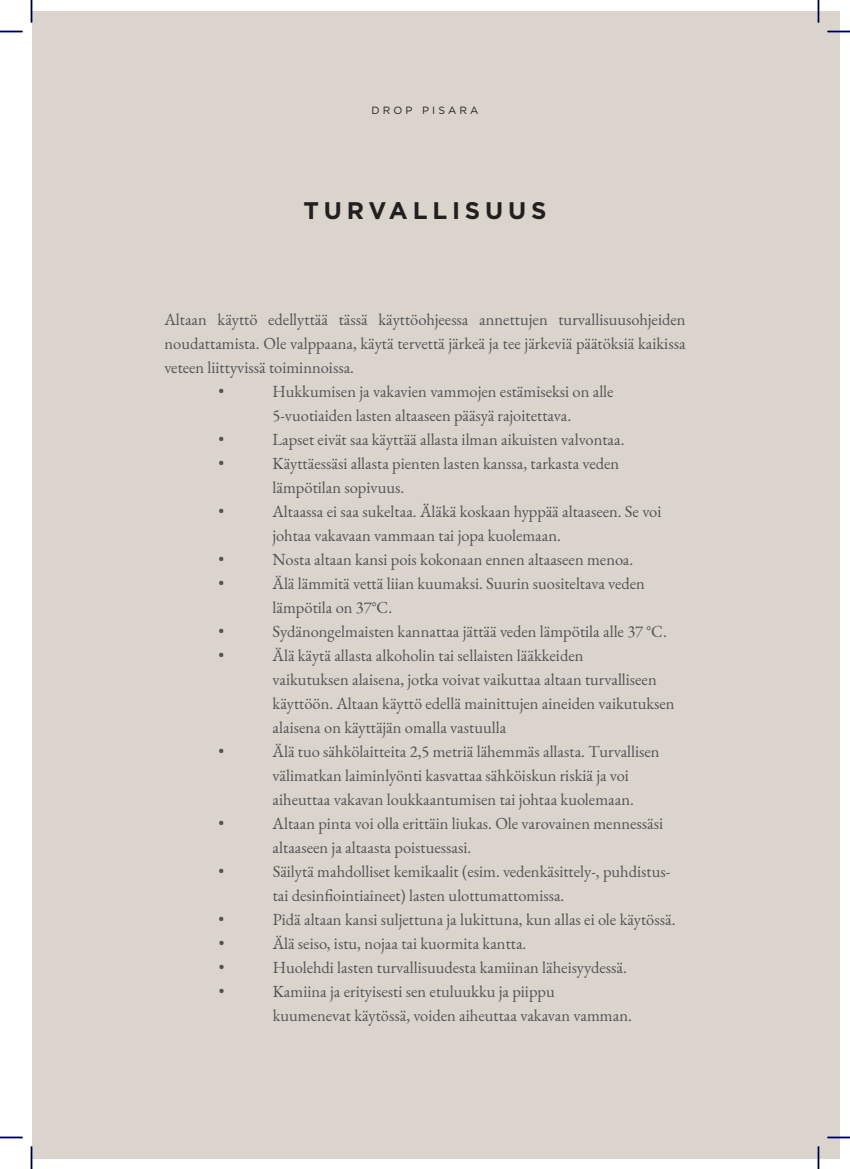
<style>
.page{position:relative;width:850px;height:1169px;background:#fff}
.page>*{position:absolute;margin:0;border:0;box-sizing:border-box;transform-origin:0 0}
.t1{font:700 24px "Gotham";letter-spacing:.2em;color:#221f1f}
.t2{font:16.5px/24px "EB Garamond";color:#515455}
.t3{font:10.5px "Gotham";letter-spacing:.3em;color:#221f1f}
</style>
<div class="page">
<div style="left:32px;top:11px;width:807px;height:1147px;background:#dbd4cd"></div>
<hr style="left:0;top:1136px;width:23px;height:2px;background:#001caa">
<hr style="left:827px;top:1136px;width:23px;height:2px;background:#001caa">
<hr style="left:817px;top:0;width:2px;height:22px;background:#001caa">
<hr style="left:817px;top:1146px;width:2px;height:23px;background:#001caa">
<svg style="left:0;top:31px;width:23px;height:1px"></svg>
<svg style="left:827px;top:31px;width:23px;height:1px"></svg>
<svg style="left:0;top:1137px;width:23px;height:1px"></svg>
<svg style="left:827px;top:1137px;width:23px;height:1px"></svg>
<svg style="left:31px;top:0;width:1px;height:22px"></svg>
<svg style="left:31px;top:1146px;width:1px;height:23px"></svg>
<svg style="left:818px;top:0;width:1px;height:22px"></svg>
<svg style="left:818px;top:1146px;width:1px;height:23px"></svg>
<p class="t3" style="left:371px;top:106px;width:109px">DROP PISARA</p>
<h1 class="t1" style="left:303px;top:197px;width:244px">TURVALLISUUS</h1>
<p class="t2" style="left:164px;top:308px;width:522px">Altaan käyttö edellyttää tässä käyttöohjeessa annettujen turvallisuusohjeiden</p>
<p class="t2" style="left:164px;top:332px;width:522px">noudattamista. Ole valppaana, käytä tervettä järkeä ja tee järkeviä päätöksiä kaikissa</p>
<p class="t2" style="left:164px;top:356px;width:191px">veteen liittyvissä toiminnoissa.</p>
<p class="t2" style="left:218px;top:380px;width:7px">•</p>
<p class="t2" style="left:272px;top:380px;width:343px">Hukkumisen ja vakavien vammojen estämiseksi on alle<br>5-vuotiaiden lasten altaaseen pääsyä rajoitettava.</p>
<p class="t2" style="left:218px;top:428px;width:7px">•</p>
<p class="t2" style="left:272px;top:428px;width:353px">Lapset eivät saa käyttää allasta ilman aikuisten valvontaa.</p>
<p class="t2" style="left:218px;top:452px;width:7px">•</p>
<p class="t2" style="left:272px;top:452px;width:348px">Käyttäessäsi allasta pienten lasten kanssa, tarkasta veden lämpötilan sopivuus.</p>
<p class="t2" style="left:218px;top:500px;width:7px">•</p>
<p class="t2" style="left:272px;top:500px;width:390px">Altaassa ei saa sukeltaa. Äläkä koskaan hyppää altaaseen. Se voi johtaa vakavaan vammaan tai jopa kuolemaan.</p>
<p class="t2" style="left:218px;top:548px;width:7px">•</p>
<p class="t2" style="left:272px;top:548px;width:362px">Nosta altaan kansi pois kokonaan ennen altaaseen menoa.</p>
<p class="t2" style="left:218px;top:572px;width:7px">•</p>
<p class="t2" style="left:272px;top:572px;width:374px">Älä lämmitä vettä liian kuumaksi. Suurin suositeltava veden lämpötila on 37°C.</p>
<p class="t2" style="left:218px;top:620px;width:7px">•</p>
<p class="t2" style="left:272px;top:620px;width:396px">Sydänongelmaisten kannattaa jättää veden lämpötila alle 37 °C.</p>
<p class="t2" style="left:218px;top:644px;width:7px">•</p>
<p class="t2" style="left:272px;top:644px;width:403px">Älä käytä allasta alkoholin tai sellaisten lääkkeiden<br>vaikutuksen alaisena, jotka voivat vaikuttaa altaan turvalliseen käyttöön. Altaan käyttö edellä mainittujen aineiden vaikutuksen alaisena on käyttäjän omalla vastuulla</p>
<p class="t2" style="left:219px;top:740px;width:7px">•</p>
<p class="t2" style="left:273px;top:740px;width:388px">Älä tuo sähkölaitteita 2,5 metriä lähemmäs allasta. Turvallisen välimatkan laiminlyönti kasvattaa sähköiskun riskiä ja voi aiheuttaa vakavan loukkaantumisen tai johtaa kuolemaan.</p>
<p class="t2" style="left:219px;top:812px;width:7px">•</p>
<p class="t2" style="left:273px;top:812px;width:392px">Altaan pinta voi olla erittäin liukas. Ole varovainen mennessäsi altaaseen ja altaasta poistuessasi.</p>
<p class="t2" style="left:219px;top:860px;width:7px">•</p>
<p class="t2" style="left:273px;top:860px;width:399px">Säilytä mahdolliset kemikaalit (esim. vedenkäsittely-, puhdistus&shy;tai desinfiointiaineet) lasten ulottumattomissa.</p>
<p class="t2" style="left:219px;top:909px;width:7px">•</p>
<p class="t2" style="left:273px;top:909px;width:404px">Pidä altaan kansi suljettuna ja lukittuna, kun allas ei ole käytössä.</p>
<p class="t2" style="left:219px;top:933px;width:7px">•</p>
<p class="t2" style="left:273px;top:933px;width:255px">Älä seiso, istu, nojaa tai kuormita kantta.</p>
<p class="t2" style="left:219px;top:957px;width:7px">•</p>
<p class="t2" style="left:273px;top:957px;width:355px">Huolehdi lasten turvallisuudesta kamiinan läheisyydessä.</p>
<p class="t2" style="left:219px;top:981px;width:7px">•</p>
<p class="t2" style="left:273px;top:981px;width:361px">Kamiina ja erityisesti sen etuluukku ja piippu kuumenevat käytössä, voiden aiheuttaa vakavan vamman.</p>
</div>
